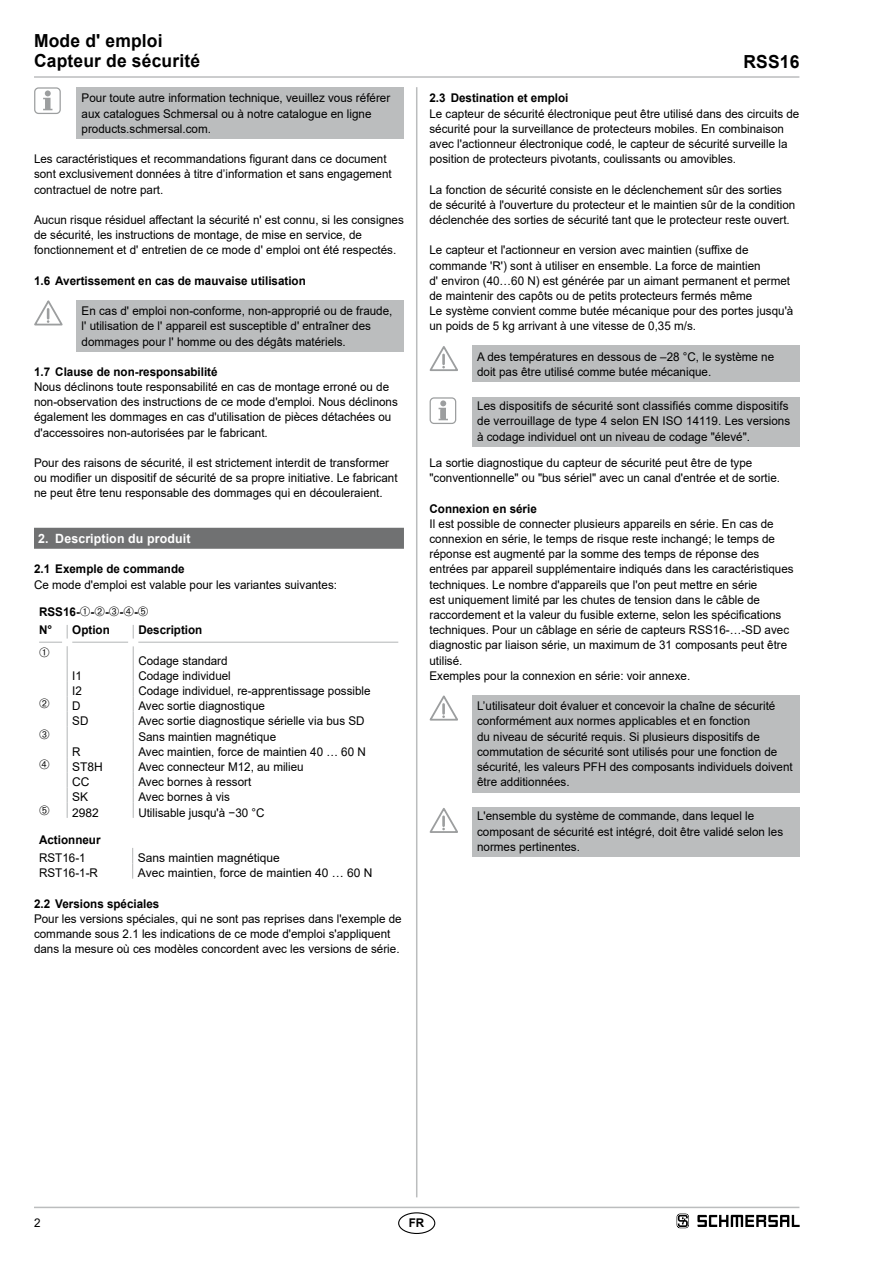
<style>
.page{position:relative;width:893px;height:1263px;background:#fff}
.page>*{position:absolute;margin:0;border:0;box-sizing:border-box;transform-origin:0 0}
.t1{font:700 18px/20.2px "Arial";letter-spacing:.01em;color:#000}
.t2{font:700 12.75px "Arial";letter-spacing:.01em;color:#fff}
.t3{font:12px/15.1px "Arial";color:#000}
.t4{font:700 12px/18px "Arial";color:#000}
</style>
<div class="page">
<hr style="left:34px;top:1207px;width:765px;height:1px;background:#bbbdbe">
<hr style="left:34px;top:76px;width:765px;height:2px;background:#bbbdbe">
<hr style="left:416px;top:87px;width:1px;height:1110px;background:#bbbdbe">
<div style="left:398px;top:1212px;width:37px;height:22px;border:1px solid #000;border-radius:50%"></div>
<div style="left:34px;top:528px;width:370px;height:21px;background:#707172"></div>
<div style="left:77px;top:87px;width:327px;height:52px;background:#bbbdbe"></div>
<svg style="left:43px;top:90px;width:9px;height:20px"></svg>
<div style="left:34px;top:87px;width:27px;height:27px;border:1px solid #9c9e9f;border-radius:4px"></div>
<div style="left:77px;top:300px;width:327px;height:51px;background:#bbbdbe"></div>
<svg style="left:34px;top:300px;width:29px;height:26px"></svg>
<svg style="left:132px;top:848px;width:1px;height:31px"></svg>
<div style="left:472px;top:346px;width:327px;height:36px;background:#bbbdbe"></div>
<svg style="left:429px;top:346px;width:29px;height:25px"></svg>
<div style="left:472px;top:397px;width:327px;height:49px;background:#bbbdbe"></div>
<svg style="left:439px;top:400px;width:9px;height:20px"></svg>
<div style="left:430px;top:397px;width:26px;height:27px;border:1px solid #9c9e9f;border-radius:4px"></div>
<div style="left:472px;top:695px;width:327px;height:97px;background:#bbbdbe"></div>
<svg style="left:429px;top:695px;width:29px;height:26px"></svg>
<div style="left:472px;top:807px;width:327px;height:50px;background:#bbbdbe"></div>
<svg style="left:429px;top:808px;width:29px;height:25px"></svg>
<svg style="left:677px;top:1213px;width:12px;height:15px"></svg>
<svg style="left:697px;top:1215px;width:102px;height:12px"></svg>
<svg style="left:39px;top:625px;width:360px;height:193px"></svg>
<h1 class="t1" style="left:34px;top:31px;width:168px">Mode d' emploi<br>Capteur de sécurité</h1>
<p class="t3" style="left:82px;top:90px;width:310px">Pour toute autre information technique, veuillez vous référer aux catalogues Schmersal ou à notre catalogue en ligne products.schmersal.com.</p>
<p class="t3" style="left:34px;top:151px;width:359px">Les caractéristiques et recommandations figurant dans ce document sont exclusivement données à titre d’information et sans engagement contractuel de notre part.</p>
<p class="t3" style="left:34px;top:212px;width:371px">Aucun risque résiduel affectant la sécurité n' est connu, si les consignes de sécurité, les instructions de montage, de mise en service, de fonctionnement et d' entretien de ce mode d' emploi ont été respectés.</p>
<p class="t4" style="left:34px;top:272px;width:273px">1.6 Avertissement en cas de mauvaise utilisation</p>
<p class="t3" style="left:82px;top:303px;width:312px">En cas d' emploi non-conforme, non-approprié ou de fraude, l' utilisation de l' appareil est susceptible d' entraîner des dommages pour l' homme ou des dégâts matériels.</p>
<p class="t4" style="left:34px;top:363px;width:185px">1.7 Clause de non-responsabilité</p>
<p class="t3" style="left:34px;top:379px;width:365px">Nous déclinons toute responsabilité en cas de montage erroné ou de non-observation des instructions de ce mode d'emploi. Nous déclinons également les dommages en cas d'utilisation de pièces détachées ou d'accessoires non-autorisées par le fabricant.</p>
<p class="t3" style="left:34px;top:455px;width:365px">Pour des raisons de sécurité, il est strictement interdit de transformer ou modifier un dispositif de sécurité de sa propre initiative. Le fabricant ne peut être tenu responsable des dommages qui en découleraient.</p>
<p class="t2" style="left:38px;top:530px;width:154px">2. Description du produit</p>
<p class="t4" style="left:34px;top:560px;width:152px">2.1 Exemple de commande</p>
<p class="t3" style="left:34px;top:577px;width:305px">Ce mode d'emploi est valable pour les variantes suivantes:</p>
<p class="t4" style="left:39px;top:603px;width:111px">RSS16-➀-➁-➂-➃-➄<br>N°</p>
<p class="t4" style="left:72px;top:621px;width:39px">Option</p>
<p class="t4" style="left:138px;top:621px;width:66px">Description</p>
<p class="t3" style="left:138px;top:653px;width:91px">Codage standard</p>
<p class="t3" style="left:72px;top:668px;width:11px">I1</p>
<p class="t3" style="left:138px;top:668px;width:94px">Codage individuel</p>
<p class="t3" style="left:72px;top:683px;width:11px">I2</p>
<p class="t3" style="left:138px;top:683px;width:234px">Codage individuel, re-apprentissage possible</p>
<p class="t3" style="left:72px;top:698px;width:10px">D</p>
<p class="t3" style="left:138px;top:698px;width:128px">Avec sortie diagnostique</p>
<p class="t3" style="left:72px;top:713px;width:18px">SD</p>
<p class="t3" style="left:138px;top:713px;width:228px">Avec sortie diagnostique sérielle via bus SD</p>
<p class="t3" style="left:138px;top:729px;width:139px">Sans maintien magnétique</p>
<p class="t3" style="left:72px;top:744px;width:10px">R</p>
<p class="t3" style="left:138px;top:744px;width:229px">Avec maintien, force de maintien 40 … 60 N</p>
<p class="t3" style="left:72px;top:759px;width:32px">ST8H</p>
<p class="t3" style="left:138px;top:759px;width:167px">Avec connecteur M12, au milieu</p>
<p class="t3" style="left:72px;top:774px;width:19px">CC</p>
<p class="t3" style="left:138px;top:774px;width:114px">Avec bornes à ressort</p>
<p class="t3" style="left:72px;top:789px;width:18px">SK</p>
<p class="t3" style="left:138px;top:789px;width:93px">Avec bornes à vis</p>
<p class="t3" style="left:72px;top:805px;width:28px">2982</p>
<p class="t3" style="left:138px;top:805px;width:128px">Utilisable jusqu'à −30 °C</p>
<p class="t4" style="left:39px;top:830px;width:63px">Actionneur</p>
<p class="t3" style="left:39px;top:850px;width:48px">RST16-1</p>
<p class="t3" style="left:138px;top:850px;width:144px">Sans maintien magnétique</p>
<p class="t3" style="left:39px;top:865px;width:60px">RST16-1-R</p>
<p class="t3" style="left:138px;top:865px;width:236px">Avec maintien, force de maintien 40 … 60 N</p>
<p class="t4" style="left:34px;top:895px;width:127px">2.2 Versions spéciales</p>
<p class="t3" style="left:34px;top:911px;width:369px">Pour les versions spéciales, qui ne sont pas reprises dans l'exemple de commande sous 2.1 les indications de ce mode d'emploi s'appliquent dans la mesure où ces modèles concordent avec les versions de série.</p>
<h1 class="t1" style="left:743px;top:52px;width:58px">RSS16</h1>
<p class="t4" style="left:429px;top:89px;width:140px">2.3 Destination et emploi</p>
<p class="t3" style="left:429px;top:106px;width:371px">Le capteur de sécurité électronique peut être utilisé dans des circuits de sécurité pour la surveillance de protecteurs mobiles. En combinaison avec l'actionneur électronique codé, le capteur de sécurité surveille la position de protecteurs pivotants, coulissants ou amovibles.</p>
<p class="t3" style="left:429px;top:182px;width:367px">La fonction de sécurité consiste en le déclenchement sûr des sorties de sécurité à l'ouverture du protecteur et le maintien sûr de la condition déclenchée des sorties de sécurité tant que le protecteur reste ouvert.</p>
<p class="t3" style="left:429px;top:242px;width:365px">Le capteur et l'actionneur en version avec maintien (suffixe de commande 'R') sont à utiliser en ensemble. La force de maintien<br>d' environ (40…60 N) est générée par un aimant permanent et permet de maintenir des capôts ou de petits protecteurs fermés même<br>Le système convient comme butée mécanique pour des portes jusqu'à un poids de 5 kg arrivant à une vitesse de 0,35 m/s.</p>
<p class="t3" style="left:477px;top:349px;width:299px">A des températures en dessous de –28 °C, le système ne doit pas être utilisé comme butée mécanique.</p>
<p class="t3" style="left:477px;top:398px;width:315px">Les dispositifs de sécurité sont classifiés comme dispositifs de verrouillage de type 4 selon EN ISO 14119. Les versions à codage individuel ont un niveau de codage "élevé".</p>
<p class="t3" style="left:429px;top:455px;width:352px">La sortie diagnostique du capteur de sécurité peut être de type "conventionnelle" ou "bus sériel" avec un canal d'entrée et de sortie.</p>
<p class="t4" style="left:429px;top:500px;width:109px">Connexion en série</p>
<p class="t3" style="left:429px;top:516px;width:366px">Il est possible de connecter plusieurs appareils en série. En cas de connexion en série, le temps de risque reste inchangé; le temps de réponse est augmenté par la somme des temps de réponse des entrées par appareil supplémentaire indiqués dans les caractéristiques techniques. Le nombre d'appareils que l'on peut mettre en série<br>est uniquement limité par les chutes de tension dans le câble de raccordement et la valeur du fusible externe, selon les spécifications techniques. Pour un câblage en série de capteurs RSS16-…-SD avec diagnostic par liaison série, un maximum de 31 composants peut être utilisé.<br>Exemples pour la connexion en série: voir annexe.</p>
<p class="t3" style="left:477px;top:698px;width:317px">L’utilisateur doit évaluer et concevoir la chaîne de sécurité conformément aux normes applicables et en fonction<br>du niveau de sécurité requis. Si plusieurs dispositifs de commutation de sécurité sont utilisés pour une fonction de sécurité, les valeurs PFH des composants individuels doivent être additionnées.</p>
<p class="t3" style="left:477px;top:809px;width:308px">L'ensemble du système de commande, dans lequel le composant de sécurité est intégré, doit être validé selon les normes pertinentes.</p>
<p class="t3" style="left:34px;top:1215px;width:8px">2</p>
<p class="t4" style="left:409px;top:1214px;width:17px">FR</p>
</div>
